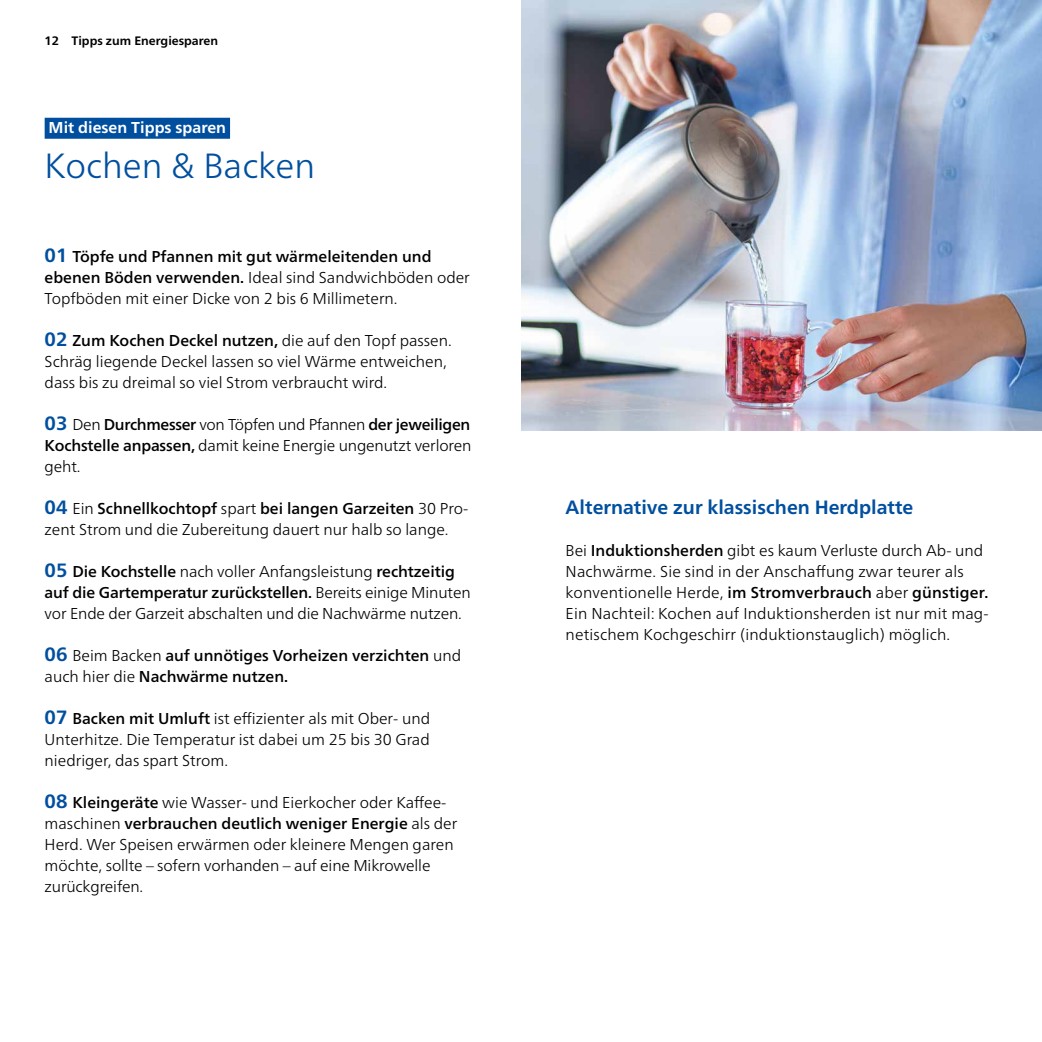
<style>
.page{position:relative;width:1042px;height:1042px;background:#fff}
.page>*{position:absolute;margin:0;border:0;box-sizing:border-box;transform-origin:0 0}
.t1{font:300 35px "Frutiger Neue LT Pro";color:#004f9f}
.t2{font:700 19.25px "Frutiger Neue LT Pro";color:#004f9f}
.t3{font:300 15.75px/21px "Frutiger Neue LT Pro";color:#000}
.t4{font:500 15.75px/21px "Frutiger Neue LT Pro";color:#000}
.t5{font:700 15.75px "Frutiger Neue LT Pro";color:#fff}
.t6{font:700 12.25px "Frutiger Neue LT Pro";color:#000}
.s1{font-weight:700;font-size:19.25px;color:#004f9f}
.s2{font-weight:500}
.s3{font-weight:300}
</style>
<div class="page">
<div style="left:45px;top:118px;width:185px;height:21px;background:#004f9f"></div>
<img style="left:521px;top:0;width:521px;height:430px">
<p class="t6" style="left:45px;top:33px;width:175px">12 Tipps zum Energiesparen</p>
<p class="t5" style="left:49px;top:119px;width:179px">Mit diesen Tipps sparen</p>
<h1 class="t1" style="left:45px;top:145px;width:272px">Kochen &amp; Backen</h1>
<p class="t3" style="left:45px;top:246px;width:427px"><span class="s1">01</span> <span class="s2">Töpfe und Pfannen mit gut wärmeleitenden und ebenen Böden verwenden.</span> Ideal sind Sandwichböden oder<br>Topfböden mit einer Dicke von 2 bis 6 Millimetern.</p>
<p class="t3" style="left:45px;top:330px;width:409px"><span class="s1">02</span> <span class="s2">Zum Kochen Deckel nutzen,</span> die auf den Topf passen.<br>Schräg liegende Deckel lassen so viel Wärme entweichen, dass bis zu dreimal so viel Strom verbraucht wird.</p>
<p class="t3" style="left:45px;top:414px;width:428px;text-align:justify"><span class="s1">03</span> Den <span class="s2">Durchmesser</span> von Töpfen und Pfannen <span class="s2">der jeweiligen Kochstelle anpassen,</span> damit keine Energie ungenutzt verloren geht.</p>
<p class="t3" style="left:45px;top:498px;width:425px"><span class="s1">04</span> Ein <span class="s2">Schnellkochtopf</span> spart <span class="s2">bei langen Garzeiten</span> 30 Pro&shy;zent Strom und die Zubereitung dauert nur halb so lange.</p>
<p class="t3" style="left:45px;top:561px;width:427px"><span class="s1">05</span> <span class="s2">Die Kochstelle</span> nach voller Anfangsleistung <span class="s2">rechtzeitig auf die Gartemperatur zurückstellen.</span> Bereits einige Minuten vor Ende der Garzeit abschalten und die Nachwärme nutzen.</p>
<p class="t4" style="left:45px;top:645px;width:418px"><span class="s1">06</span> <span class="s3">Beim Backen</span> auf unnötiges Vorheizen verzichten <span class="s3">und auch hier die</span> Nachwärme nutzen.</p>
<p class="t3" style="left:45px;top:708px;width:387px;text-align:justify"><span class="s1">07</span> <span class="s2">Backen mit Umluft</span> ist effizienter als mit Ober- und Unterhitze. Die Temperatur ist dabei um 25 bis 30 Grad niedriger, das spart Strom.</p>
<p class="t3" style="left:45px;top:792px;width:414px"><span class="s1">08</span> <span class="s2">Kleingeräte</span> wie Wasser- und Eierkocher oder Kaffee&shy;maschinen <span class="s2">verbrauchen deutlich weniger Energie</span> als der Herd. Wer Speisen erwärmen oder kleinere Mengen garen möchte, sollte – sofern vorhanden – auf eine Mikrowelle zurückgreifen.</p>
<p class="t2" style="left:566px;top:496px;width:349px">Alternative zur klassischen Herdplatte</p>
<p class="t3" style="left:566px;top:540px;width:424px">Bei <span class="s2">Induktionsherden</span> gibt es kaum Verluste durch Ab- und Nachwärme. Sie sind in der Anschaffung zwar teurer als konventionelle Herde, <span class="s2">im Stromverbrauch</span> aber <span class="s2">günstiger.<br></span>Ein Nachteil: Kochen auf Induktionsherden ist nur mit mag&shy;netischem Kochgeschirr (induktionstauglich) möglich.</p>
</div>
